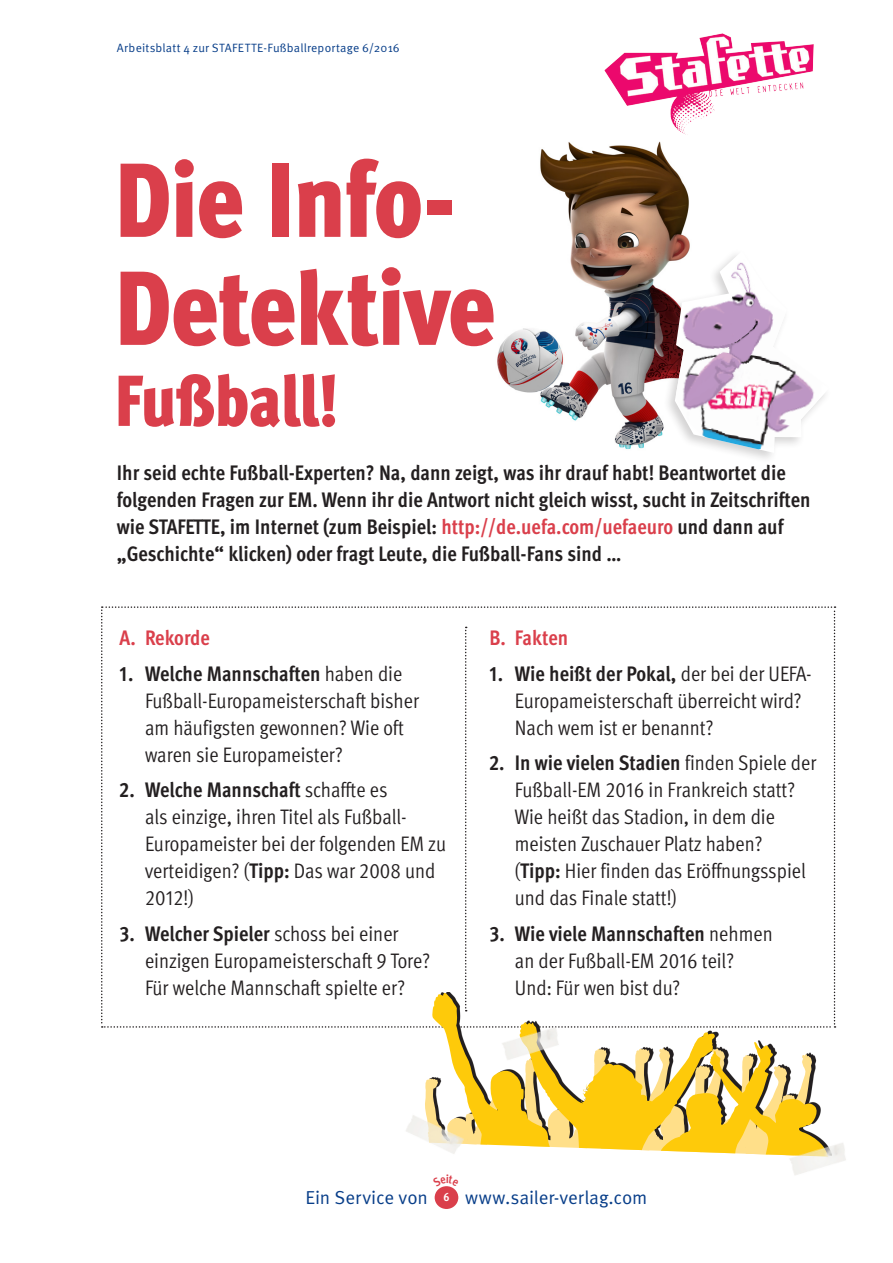
<style>
.page{position:relative;width:893px;height:1263px;background:#fff}
.page>*{position:absolute;margin:0;border:0;box-sizing:border-box;transform-origin:0 0}
.Soccer_Headline{font:900 105px/108px "Meta Cond OT";letter-spacing:-.02em;color:#da3f4b}
.Soccer_Headline-2{font:900 72px "Meta Cond OT";letter-spacing:-.02em;color:#da3f4b}
.Soccer_Copy{font:21px/27px "Meta Cond OT";color:#231f20}
.Soccer_Copy-2{font:700 21px/27px "Meta Cond OT";color:#231f20}
.Soccer_Copy-3{font:700 21px "Meta Cond OT";color:#da3f4b}
.t1{font:18.75px "Meta OT";letter-spacing:-.005em;color:#083e89}
.Wasserzeiche{font:12px "Meta OT";letter-spacing:.015em;color:#083e89}
.s1{color:#da3f4b}
.s2{font-weight:700}
.s3{font-family:"Meta Cond OT";font-weight:700;font-size:12px;color:#fff}
</style>
<div class="page">
<img style="left:497px;top:142px;width:193px;height:307px">
<svg style="left:101px;top:606px;width:734px;height:549px"></svg>
<img style="left:388px;top:1106px;width:95px;height:49px">
<img style="left:777px;top:1129px;width:69px;height:46px">
<img style="left:490px;top:1014px;width:94px;height:66px">
<div style="left:663px;top:248px;width:169px;height:216px;background:#231f20;opacity:.2"></div>
<img style="left:675px;top:251px;width:154px;height:202px">
<div style="left:435px;top:1186px;width:23px;height:23px;background:#da3f4b;border-radius:50%"></div>
<img style="left:595px;top:33px;width:219px;height:113px">
<p class="Wasserzeiche" style="left:117px;top:40px;width:284px">Arbeitsblatt 4 zur STAFETTE-Fußballreportage 6/2016</p>
<p class="Soccer_Headline" style="left:114px;top:149px;width:383px">Die Info-<br>Detektive</p>
<p class="Soccer_Headline-2" style="left:114px;top:354px;width:227px">Fußball!</p>
<p class="Soccer_Copy-2" style="left:117px;top:459px;width:695px">Ihr seid echte Fußball-Experten? Na, dann zeigt, was ihr drauf habt! Beantwortet die folgenden Fragen zur EM. Wenn ihr die Antwort nicht gleich wisst, sucht in Zeitschriften wie STAFETTE, im Internet (zum Beispiel: <span class="s1">http://de.uefa.com/uefaeuro</span> und dann auf „Geschichte“ klicken) oder fragt Leute, die Fußball-Fans sind …</p>
<p class="Soccer_Copy-3" style="left:119px;top:625px;width:92px">A. Rekorde</p>
<p class="Soccer_Copy" style="left:145px;top:659px;width:276px;text-indent:-26px"><span class="s2">1. Welche Mannschaften</span> haben die<br>Fußball-Europameisterschaft bisher am häufigsten gewonnen? Wie oft waren sie Europameister?</p>
<p class="Soccer_Copy" style="left:145px;top:776px;width:303px;text-indent:-26px"><span class="s2">2. Welche Mannschaft</span> schaffte es<br>als einzige, ihren Titel als Fußball-<br>Europameister bei der folgenden EM zu verteidigen? (<span class="s2">Tipp:</span> Das war 2008 und<br>2012!)</p>
<p class="Soccer_Copy" style="left:145px;top:919px;width:287px;text-indent:-26px"><span class="s2">3. Welcher Spieler</span> schoss bei einer einzigen Europameisterschaft 9 Tore?<br>Für welche Mannschaft spielte er?</p>
<p class="Soccer_Copy-3" style="left:489px;top:625px;width:80px">B. Fakten</p>
<p class="Soccer_Copy" style="left:515px;top:659px;width:298px;text-indent:-26px"><span class="s2">1. Wie heißt der Pokal,</span> der bei der UEFA-<br>Europameisterschaft überreicht wird?<br>Nach wem ist er benannt?</p>
<p class="Soccer_Copy" style="left:515px;top:749px;width:303px;text-indent:-26px"><span class="s2">2. In wie vielen Stadien</span> finden Spiele der Fußball-EM 2016 in Frankreich statt?<br>Wie heißt das Stadion, in dem die meisten Zuschauer Platz haben?<br>(<span class="s2">Tipp:</span> Hier finden das Eröffnungsspiel und das Finale statt!)</p>
<p class="Soccer_Copy" style="left:515px;top:919px;width:259px;text-indent:-26px"><span class="s2">3. Wie viele Mannschaften</span> nehmen an der Fußball-EM 2016 teil?<br>Und: Für wen bist du?</p>
<p class="t1" style="left:305px;top:1186px;width:344px">Ein Service von <span class="s3">6</span> www.sailer-verlag.com</p>
</div>
